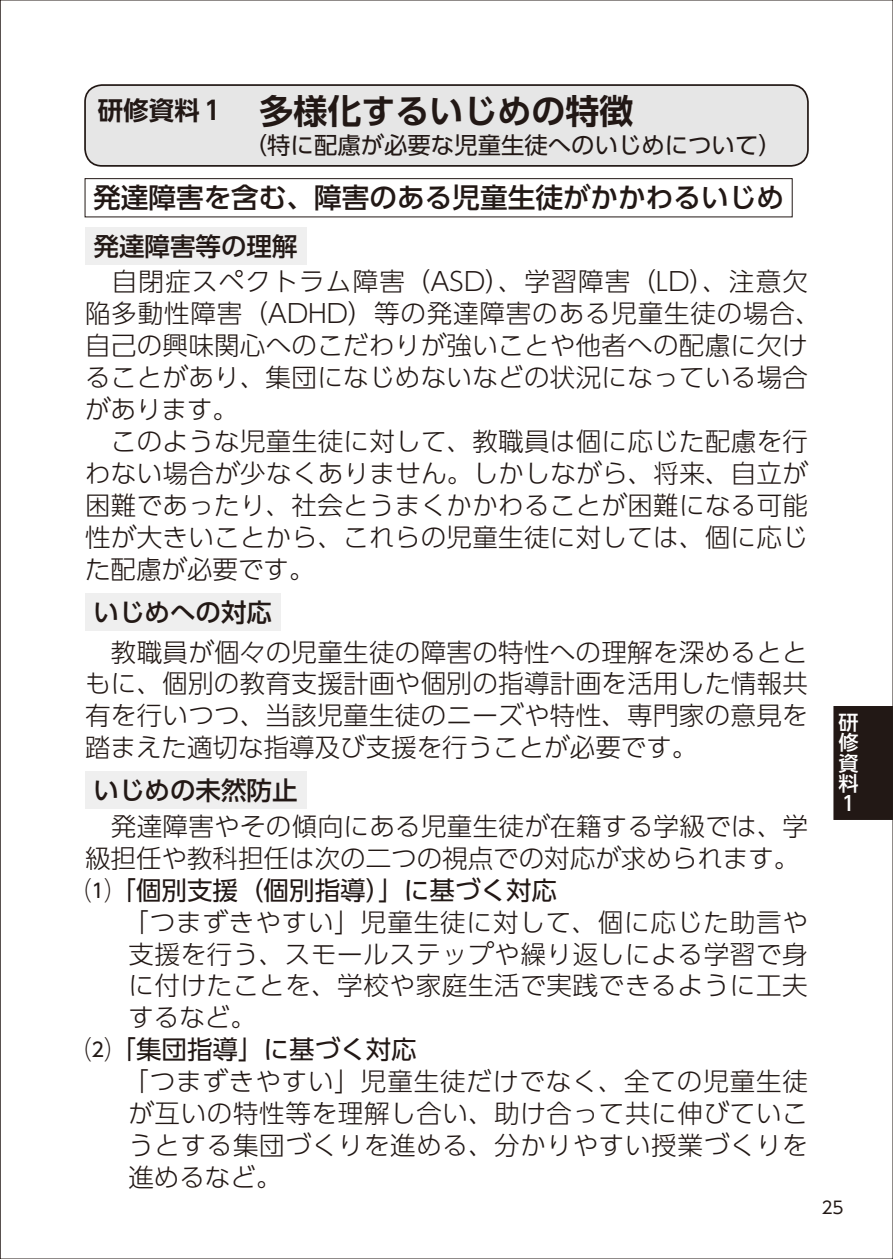
<style>
.page{position:relative;width:893px;height:1259px;background:#fff}
.page>*{position:absolute;margin:0;border:0;box-sizing:border-box;transform-origin:0 0}
.t1{font:700 33.9px "UD Shin Go Pro De";color:#221815}
.t2{font:500 27.6px "UD Shin Go Pro";color:#221815}
.t3{font:300 25.5px/31.8px "UD Shin Go Pro";letter-spacing:.015em;color:#221815}
.t4{font:300 25.5px "UD Shin Go Pro";letter-spacing:.035em;color:#221815}
.t5{font:300 25.5px/35.7px "UD Shin Go Pro";letter-spacing:.05em;color:#221815}
.t6{font:25.5px "UD Shin Go Pro";color:#221815}
.t7{font:23.4px "UD Shin Go Pro";color:#221815}
.t8{font:500 20.1px/20.4px "UD Shin Go Pro";color:#fff;text-align:justify}
.t9{font:17.1px "UD Shin Go Pro";color:#221815}
.s1{font-size:25.5px}
.s2{font-weight:500}
</style>
<div class="page">
<div style="left:833px;top:706px;width:58px;height:114px;background:#221815"></div>
<div style="left:85px;top:85px;width:723px;height:81px;background:#e6e6e6;border-radius:17px"></div>
<div style="left:84px;top:84px;width:725px;height:83px;border:2px solid #221815;border-radius:17px"></div>
<div style="left:85px;top:227px;width:221px;height:38px;background:#efefef"></div>
<div style="left:85px;top:593px;width:196px;height:37px;background:#efefef"></div>
<div style="left:85px;top:772px;width:221px;height:37px;background:#efefef"></div>
<div style="left:85px;top:178px;width:708px;height:39px;border:1px solid #221815"></div>
<p class="t1" style="left:98px;top:83px;width:537px"><span class="s1">研修資料１</span>　多様化するいじめの特徴</p>
<p class="t7" style="left:244px;top:126px;width:539px">（特に配慮が必要な児童生徒へのいじめについて）</p>
<p class="t2" style="left:93px;top:175px;width:692px">発達障害を含む、障害のある児童生徒がかかわるいじめ</p>
<p class="t5" style="left:85px;top:227px;width:724px;text-indent:8px"><span class="s2">発達障害等の理解<br></span>　⾃閉症スペクトラム障害（ASD）、学習障害（LD）、注意⽋</p>
<p class="t3" style="left:85px;top:297px;width:737px">陥多動性障害（ADHD）等の発達障害のある児童⽣徒の場合、⾃⼰の興味関⼼へのこだわりが強いことや他者への配慮に⽋けることがあり、集団になじめないなどの状況になっている場合があります。<br>　このような児童⽣徒に対して、教職員は個に応じた配慮を⾏わない場合が少なくありません。しかしながら、将来、⾃⽴が困難であったり、社会とうまくかかわることが困難になる可能性が⼤きいことから、これらの児童⽣徒に対しては、個に応じた配慮が必要です。</p>
<p class="t3" style="left:85px;top:591px;width:724px;line-height:39.9px;text-indent:8px"><span class="s2">いじめへの対応<br></span>　教職員が個々の児童⽣徒の障害の特性への理解を深めるとと</p>
<p class="t3" style="left:85px;top:667px;width:724px;text-align:justify">もに、個別の教育⽀援計画や個別の指導計画を活⽤した情報共有を⾏いつつ、当該児童⽣徒のニーズや特性、専⾨家の意⾒を踏まえた適切な指導及び⽀援を⾏うことが必要です。</p>
<p class="t3" style="left:85px;top:771px;width:724px;line-height:35.7px;text-indent:8px"><span class="s2">いじめの未然防⽌<br></span>　発達障害やその傾向にある児童⽣徒が在籍する学級では、学</p>
<p class="t3" style="left:85px;top:841px;width:716px">級担任や教科担任は次の⼆つの視点での対応が求められます。</p>
<p class="t6" style="left:85px;top:869px;width:473px">⑴「個別⽀援（個別指導）」に基づく対応</p>
<p class="t4" style="left:123px;top:901px;width:686px">「つまずきやすい」児童⽣徒に対して、個に応じた助⾔や</p>
<p class="t3" style="left:128px;top:937px;width:681px">⽀援を⾏う、スモールステップや繰り返しによる学習で⾝</p>
<p class="t3" style="left:128px;top:969px;width:681px">に付けたことを、学校や家庭⽣活で実践できるように⼯夫</p>
<p class="t3" style="left:128px;top:1000px;width:129px">するなど。</p>
<p class="t6" style="left:85px;top:1029px;width:333px">⑵「集団指導」に基づく対応</p>
<p class="t4" style="left:123px;top:1060px;width:686px">「つまずきやすい」児童⽣徒だけでなく、全ての児童⽣徒</p>
<p class="t3" style="left:128px;top:1096px;width:681px">が互いの特性等を理解し合い、助け合って共に伸びていこ</p>
<p class="t3" style="left:128px;top:1128px;width:681px">うとする集団づくりを進める、分かりやすい授業づくりを</p>
<p class="t3" style="left:128px;top:1160px;width:155px">進めるなど。</p>
<p class="t8" style="left:838px;top:712px;width:21px">研修資料１</p>
<p class="t9" style="left:821px;top:1194px;width:24px">25</p>
</div>
